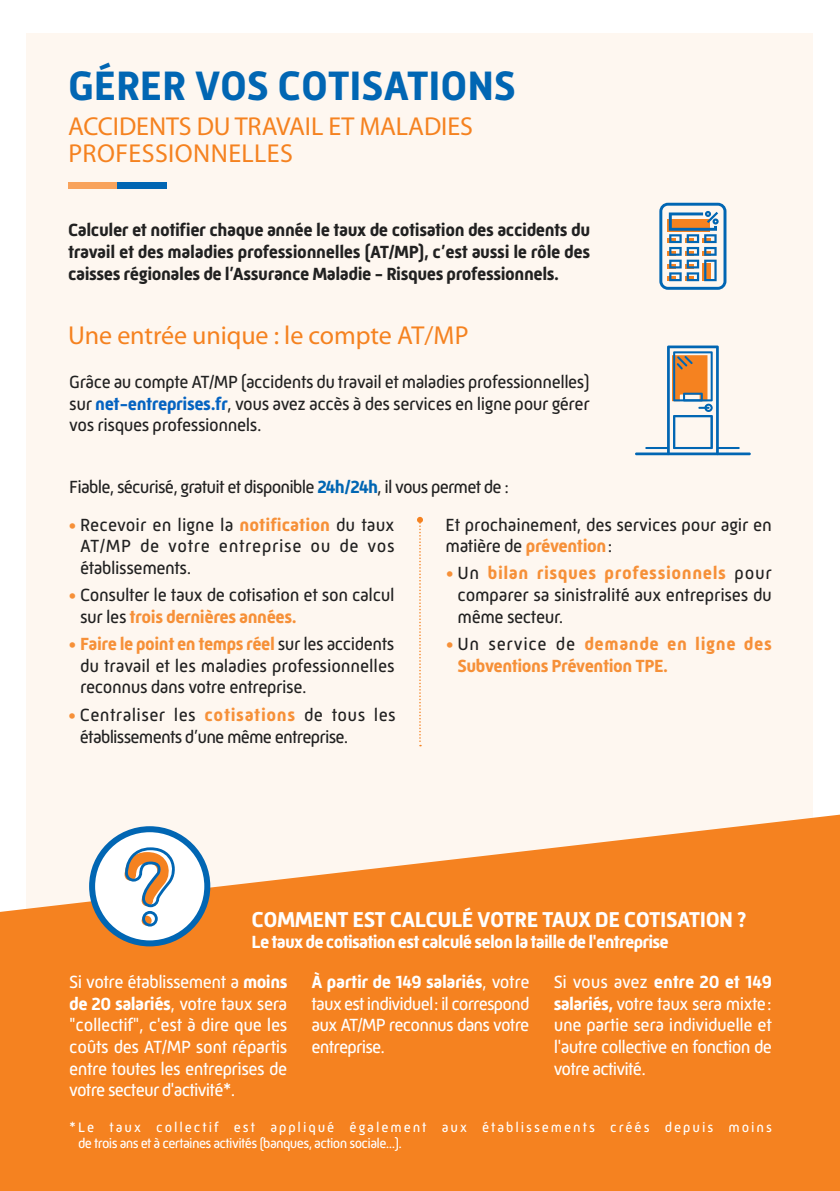
<style>
.page{position:relative;width:840px;height:1191px;background:#fff}
.page>*{position:absolute;margin:0;border:0;box-sizing:border-box;transform-origin:0 0}
.titre{font:700 42px "Mic 32 New";letter-spacing:-.005em;color:#0166b3}
.soustitre1{font:26px/27.2px "Myriad Pro";letter-spacing:-.005em;color:#f58220}
.Annotation_text{font:700 22px "Mic 32 New";letter-spacing:-.025em;color:#fff}
.t1{font:18px/21.6px "Mic 32 New";letter-spacing:-.025em;color:#212121;text-align:justify}
.Annotation_text-2{font:18px/21.6px "Mic 32 New";letter-spacing:-.045em;color:#fff;text-align:justify}
.t2{font:700 18px/21.6px "Mic 32 New";letter-spacing:-.025em;color:#212121;text-align:justify}
.t3{font:18px "Mic 32 New";letter-spacing:-.045em;color:#212121}
.Annotation_text-3{font:700 18px "Mic 32 New";letter-spacing:-.045em;color:#fff}
.t4{font:700 18px/21.6px "Mic 32 New";letter-spacing:-.025em;color:#f69038}
.t5{font:18px "Mic 32 New";letter-spacing:.02em;color:#212121}
.Annotation_text-4{font:14px/16.8px "Mic 32 New";letter-spacing:.135em;color:#fff}
.s1{font-weight:700;color:#0563c1}
.s2{font-weight:700;color:#0166b3}
.s3{color:#f69038}
.s4{font-weight:700;color:#f69038}
.s5{font-weight:400}
.s6{font-weight:400;color:#212121}
.s7{font-weight:700}
</style>
<div class="page">
<div style="left:27px;top:34px;width:785px;height:1124px;background:#fef7f0"></div>
<svg style="left:659px;top:203px;width:67px;height:87px"></svg>
<svg style="left:417px;top:517px;width:6px;height:229px"></svg>
<hr style="left:716px;top:452px;width:34px;height:3px;background:#0166b3">
<hr style="left:716px;top:447px;width:23px;height:2px;background:#0166b3">
<hr style="left:634px;top:452px;width:34px;height:3px;background:#0166b3">
<hr style="left:645px;top:447px;width:23px;height:2px;background:#0166b3">
<svg style="left:666px;top:345px;width:52px;height:110px"></svg>
<div style="left:68px;top:182px;width:49px;height:6px;background:#f8a35c"></div>
<div style="left:117px;top:182px;width:50px;height:6px;background:#0166b3"></div>
<svg style="left:0;top:814px;width:839px;height:377px;background:#f58f37"></svg>
<div style="left:92px;top:829px;width:115px;height:114px;background:#fff;border-radius:50%"></div>
<div style="left:89px;top:826px;width:121px;height:120px;border:6px solid #0166b3;border-radius:50%"></div>
<svg style="left:124px;top:847px;width:51px;height:79px"></svg>
<p class="titre" style="left:68px;top:61px;width:449px">GÉRER VOS COTISATIONS</p>
<p class="soustitre1" style="left:68px;top:112px;width:406px">ACCIDENTS DU TRAVAIL ET MALADIES<br>PROFESSIONNELLES</p>
<p class="t2" style="left:68px;top:219px;width:523px">Calculer et notifier chaque année le taux de cotisation des accidents du travail et des maladies professionnelles (AT/MP), c’est aussi le rôle des caisses régionales de l’Assurance Maladie - Risques professionnels.</p>
<p class="soustitre1" style="left:68px;top:321px;width:402px">Une entrée unique : le compte AT/MP</p>
<p class="t1" style="left:69px;top:371px;width:521px">Grâce au compte AT/MP (accidents du travail et maladies professionnelles) sur <span class="s1">net-entreprises.fr</span>, vous avez accès à des services en ligne pour gérer vos risques professionnels.</p>
<p class="t3" style="left:69px;top:476px;width:441px">Fiable, sécurisé, gratuit et disponible <span class="s2">24h/24h</span>, il vous permet de :</p>
<p class="t1" style="left:80px;top:513px;width:316px;text-indent:-12px"><span class="s3">•</span> Recevoir en ligne la <span class="s4">notification</span> du taux AT/MP de votre entreprise ou de vos établissements.</p>
<p class="t1" style="left:80px;top:584px;width:316px;text-indent:-12px"><span class="s3">•</span> Consulter le taux de cotisation et son calcul sur les <span class="s4">trois dernières années.</span></p>
<p class="t1" style="left:80px;top:633px;width:316px;text-indent:-12px"><span class="s3">•</span> <span class="s4">Faire le point en temps réel</span> sur les accidents du travail et les maladies professionnelles reconnus dans votre entreprise.</p>
<p class="t5" style="left:68px;top:704px;width:329px"><span class="s3">•</span> Centraliser les <span class="s4">cotisations</span> de tous les</p>
<p class="t3" style="left:80px;top:726px;width:270px">établissements d’une même entreprise.</p>
<p class="t1" style="left:445px;top:513px;width:328px">Et prochainement, des services pour agir en matière de <span class="s4">prévention</span>:</p>
<p class="t1" style="left:457px;top:562px;width:316px;text-indent:-12px"><span class="s3">•</span> Un <span class="s4">bilan risques professionnels</span> pour comparer sa sinistralité aux entreprises du même secteur.</p>
<p class="t4" style="left:457px;top:633px;width:315px;text-indent:-12px"><span class="s5">•</span> <span class="s6">Un service de</span> demande en ligne des<br>Subventions Prévention TPE.</p>
<p class="Annotation_text" style="left:251px;top:906px;width:496px">COMMENT EST CALCULÉ VOTRE TAUX DE COTISATION ?</p>
<p class="Annotation_text-3" style="left:251px;top:932px;width:418px">Le taux de cotisation est calculé selon la taille de l'entreprise</p>
<p class="Annotation_text-2" style="left:69px;top:971px;width:219px">Si votre établissement a <span class="s7">moins de 20 salariés</span>, votre taux sera "collectif", c'est à dire que les coûts des AT/MP sont répartis entre toutes les entreprises de votre secteur d'activité*.</p>
<p class="Annotation_text-2" style="left:311px;top:971px;width:219px"><span class="s7">À partir de 149 salariés</span>, votre taux est individuel: il correspond aux AT/MP reconnus dans votre entreprise.</p>
<p class="Annotation_text-2" style="left:553px;top:971px;width:220px">Si vous avez <span class="s7">entre 20 et 149 salariés,</span> votre taux sera mixte: une partie sera individuelle et l'autre collective en fonction de votre activité.</p>
<p class="Annotation_text-4" style="left:78px;top:1118px;width:695px;text-indent:-9px">* Le taux collectif est appliqué également aux établissements créés depuis moins de trois ans et à certaines activités (banques, action sociale...).</p>
</div>
